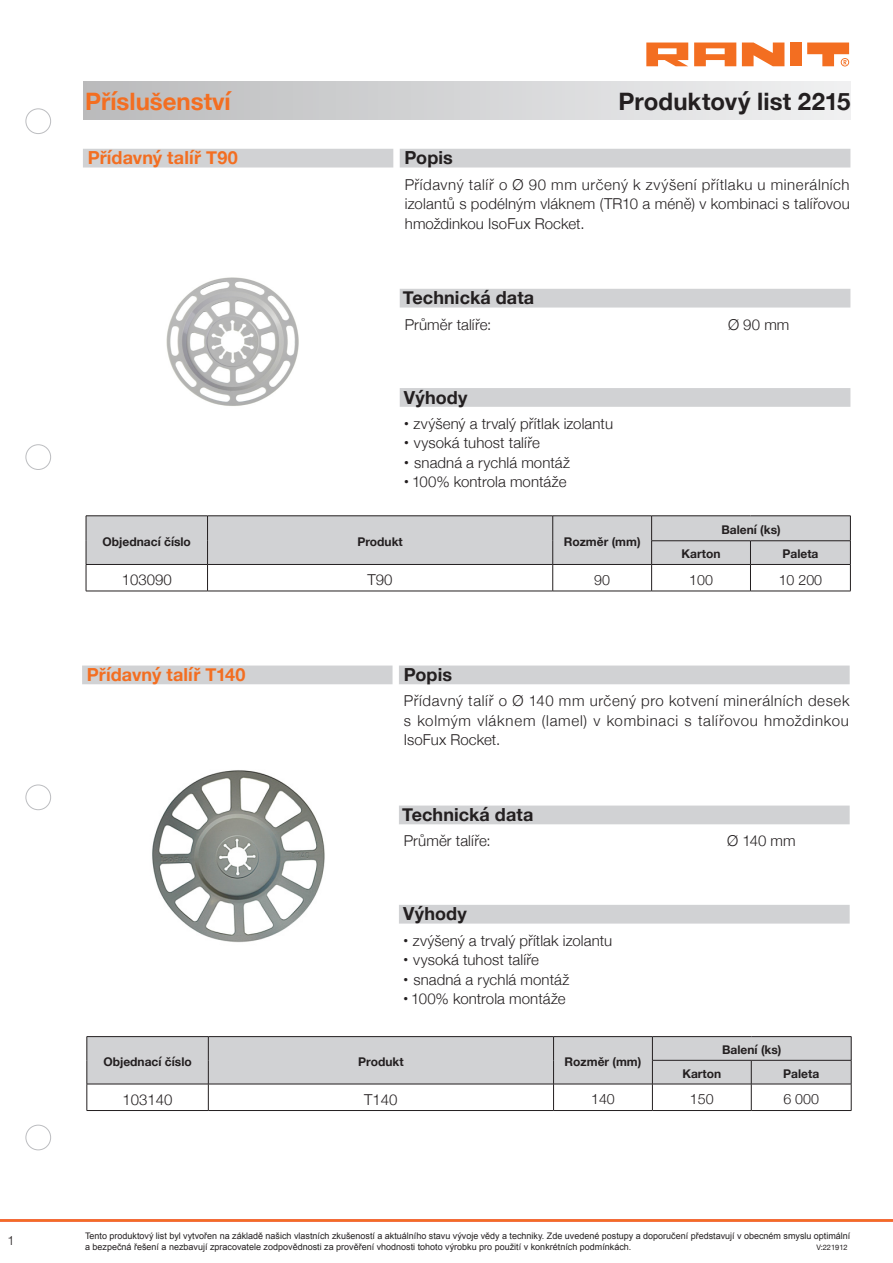
<style>
.page{position:relative;width:893px;height:1263px;background:#fff}
.page>*{position:absolute;margin:0;border:0;box-sizing:border-box;transform-origin:0 0}
._9_TL_základní_text{font:700 24px "Helvetica Neue";letter-spacing:.005em;color:#231f20}
._9_TL_základní_text-2{font:700 24px "Helvetica Neue";color:#f36e21}
.nadpis{font:700 18px "Helvetica Neue";letter-spacing:.005em;color:#231f20}
.nadpis-2{font:700 18px "Helvetica Neue";letter-spacing:.005em;color:#f36e21}
._9_TL_základní_text-3{font:300 15px/19.5px "Helvetica Neue";letter-spacing:.005em;color:#231f20;text-align:justify}
.t1{font:300 14.25px "Helvetica Neue";color:#231f20}
.t2{font:300 12.75px "Helvetica Neue";color:#231f20}
.t3{font:700 12px "Helvetica Neue";color:#231f20}
.t4{font:9px/10.8px "Arial";color:#231f20}
.t5{font:7.5px "Helvetica Neue";color:#231f20}
.s1{font-weight:400}
</style>
<div class="page">
<svg style="left:742px;top:43px;width:42px;height:23px"></svg>
<div style="left:790px;top:43px;width:11px;height:23px;background:#f36e21"></div>
<svg style="left:646px;top:43px;width:42px;height:23px"></svg>
<svg style="left:694px;top:43px;width:42px;height:23px"></svg>
<svg style="left:807px;top:43px;width:42px;height:23px"></svg>
<div style="left:26px;top:108px;width:25px;height:26px;border:1px solid #bcbdc0;border-radius:50%"></div>
<div style="left:26px;top:444px;width:25px;height:26px;border:1px solid #bcbdc0;border-radius:50%"></div>
<div style="left:26px;top:785px;width:25px;height:25px;border:1px solid #bcbdc0;border-radius:50%"></div>
<div style="left:26px;top:1125px;width:25px;height:25px;border:1px solid #bcbdc0;border-radius:50%"></div>
<div style="left:84px;top:82px;width:766px;height:37px;background:linear-gradient(to right,#babbbc,#f0f0f1)"></div>
<hr style="left:0;top:1219px;width:893px;height:2px;background:#f36e21">
<img style="left:166px;top:277px;width:133px;height:129px">
<img style="left:152px;top:770px;width:173px;height:173px">
<div style="left:400px;top:149px;width:450px;height:18px;background:#d1d2d4"></div>
<div style="left:400px;top:289px;width:450px;height:19px;background:#d1d2d4"></div>
<div style="left:400px;top:388px;width:450px;height:19px;background:#d1d2d4"></div>
<div style="left:83px;top:149px;width:310px;height:18px;background:#d1d2d4"></div>
<hr style="left:86px;top:515px;width:122px;height:1px;background:#231f20">
<hr style="left:208px;top:515px;width:345px;height:1px;background:#231f20">
<hr style="left:553px;top:515px;width:99px;height:1px;background:#231f20">
<hr style="left:652px;top:515px;width:98px;height:1px;background:#231f20">
<hr style="left:750px;top:515px;width:101px;height:1px;background:#231f20">
<svg style="left:86px;top:516px;width:765px;height:75px"></svg>
<hr style="left:86px;top:591px;width:122px;height:1px;background:#231f20">
<hr style="left:208px;top:591px;width:345px;height:1px;background:#231f20">
<hr style="left:553px;top:591px;width:99px;height:1px;background:#231f20">
<hr style="left:652px;top:591px;width:98px;height:1px;background:#231f20">
<hr style="left:750px;top:591px;width:101px;height:1px;background:#231f20">
<svg style="left:87px;top:1036px;width:765px;height:74px"></svg>
<hr style="left:87px;top:1110px;width:121px;height:1px;background:#231f20">
<hr style="left:208px;top:1110px;width:346px;height:1px;background:#231f20">
<hr style="left:554px;top:1110px;width:98px;height:1px;background:#231f20">
<hr style="left:652px;top:1110px;width:99px;height:1px;background:#231f20">
<hr style="left:751px;top:1110px;width:100px;height:1px;background:#231f20">
<div style="left:399px;top:665px;width:451px;height:19px;background:#d1d2d4"></div>
<div style="left:399px;top:805px;width:451px;height:19px;background:#d1d2d4"></div>
<div style="left:399px;top:905px;width:451px;height:18px;background:#d1d2d4"></div>
<div style="left:82px;top:665px;width:311px;height:19px;background:#d1d2d4"></div>
<p class="t2" style="left:7px;top:1230px;width:9px">1</p>
<p class="_9_TL_základní_text-2" style="left:85px;top:82px;width:147px">Příslušenství</p>
<p class="_9_TL_základní_text" style="left:618px;top:82px;width:233px">Produktový list 2215</p>
<p class="nadpis" style="left:404px;top:144px;width:50px">Popis</p>
<p class="_9_TL_základní_text-3" style="left:405px;top:173px;width:447px">Přídavný talíř o Ø 90 mm určený k zvýšení přítlaku u minerálních izolantů s podélným vláknem (TR10 a méně) v kombinaci s talířovou hmoždinkou IsoFux Rocket.</p>
<p class="nadpis-2" style="left:88px;top:144px;width:152px">Přídavný talíř T90</p>
<p class="nadpis" style="left:403px;top:284px;width:133px">Technická data</p>
<p class="_9_TL_základní_text-3" style="left:405px;top:313px;width:88px">Průměr talíře:</p>
<p class="_9_TL_základní_text-3" style="left:728px;top:313px;width:63px">Ø 90 mm</p>
<p class="nadpis" style="left:404px;top:383px;width:65px">Výhody</p>
<p class="_9_TL_základní_text-3" style="left:404px;top:413px;width:211px"><span class="s1">•</span> zvýšený a trvalý přítlak izolantu</p>
<p class="_9_TL_základní_text-3" style="left:404px;top:432px;width:137px"><span class="s1">•</span> vysoká tuhost talíře</p>
<p class="_9_TL_základní_text-3" style="left:404px;top:452px;width:168px"><span class="s1">•</span> snadná a rychlá montáž</p>
<p class="_9_TL_základní_text-3" style="left:404px;top:471px;width:164px"><span class="s1">•</span> 100% kontrola montáže</p>
<p class="t3" style="left:103px;top:532px;width:90px">Objednací číslo</p>
<p class="t3" style="left:357px;top:532px;width:47px">Produkt</p>
<p class="t3" style="left:564px;top:532px;width:78px">Rozměr (mm)</p>
<p class="t3" style="left:721px;top:520px;width:61px">Balení (ks)</p>
<p class="t3" style="left:682px;top:545px;width:40px">Karton</p>
<p class="t3" style="left:782px;top:545px;width:37px">Paleta</p>
<p class="_9_TL_základní_text-3" style="left:122px;top:569px;width:52px">103090</p>
<p class="_9_TL_základní_text-3" style="left:368px;top:569px;width:27px">T90</p>
<p class="t1" style="left:594px;top:568px;width:17px">90</p>
<p class="t1" style="left:689px;top:568px;width:25px">100</p>
<p class="t1" style="left:779px;top:568px;width:45px">10 200</p>
<p class="nadpis-2" style="left:87px;top:660px;width:160px">Přídavný talíř T140</p>
<p class="nadpis" style="left:404px;top:660px;width:50px">Popis</p>
<p class="_9_TL_základní_text-3" style="left:404px;top:690px;width:447px">Přídavný talíř o Ø 140 mm určený pro kotvení minerálních desek s kolmým vláknem (lamel) v kombinaci s talířovou hmoždinkou IsoFux Rocket.</p>
<p class="nadpis" style="left:402px;top:800px;width:133px">Technická data</p>
<p class="_9_TL_základní_text-3" style="left:404px;top:830px;width:88px">Průměr talíře:</p>
<p class="_9_TL_základní_text-3" style="left:727px;top:830px;width:70px">Ø 140 mm</p>
<p class="nadpis" style="left:403px;top:900px;width:65px">Výhody</p>
<p class="_9_TL_základní_text-3" style="left:403px;top:929px;width:211px"><span class="s1">•</span> zvýšený a trvalý přítlak izolantu</p>
<p class="_9_TL_základní_text-3" style="left:403px;top:949px;width:137px"><span class="s1">•</span> vysoká tuhost talíře</p>
<p class="_9_TL_základní_text-3" style="left:403px;top:968px;width:168px"><span class="s1">•</span> snadná a rychlá montáž</p>
<p class="_9_TL_základní_text-3" style="left:403px;top:988px;width:164px"><span class="s1">•</span> 100% kontrola montáže</p>
<p class="t3" style="left:103px;top:1052px;width:90px">Objednací číslo</p>
<p class="t3" style="left:358px;top:1052px;width:47px">Produkt</p>
<p class="t3" style="left:565px;top:1052px;width:78px">Rozměr (mm)</p>
<p class="t3" style="left:722px;top:1040px;width:61px">Balení (ks)</p>
<p class="t3" style="left:682px;top:1064px;width:40px">Karton</p>
<p class="t3" style="left:783px;top:1064px;width:37px">Paleta</p>
<p class="_9_TL_základní_text-3" style="left:123px;top:1088px;width:52px">103140</p>
<p class="_9_TL_základní_text-3" style="left:364px;top:1088px;width:35px">T140</p>
<p class="t1" style="left:591px;top:1087px;width:25px">140</p>
<p class="t1" style="left:690px;top:1087px;width:25px">150</p>
<p class="t1" style="left:783px;top:1087px;width:37px">6 000</p>
<p class="t4" style="left:85px;top:1231px;width:767px">Tento produktový list byl vytvořen na základě našich vlastních zkušeností a aktuálního stavu vývoje vědy a techniky. Zde uvedené postupy a doporučení představují v obecném smyslu optimální a bezpečná řešení a nezbavují zpracovatele zodpovědnosti za prověření vhodnosti tohoto výrobku pro použití v konkrétních podmínkách.</p>
<p class="t5" style="left:816px;top:1241px;width:33px">V:221912</p>
</div>
